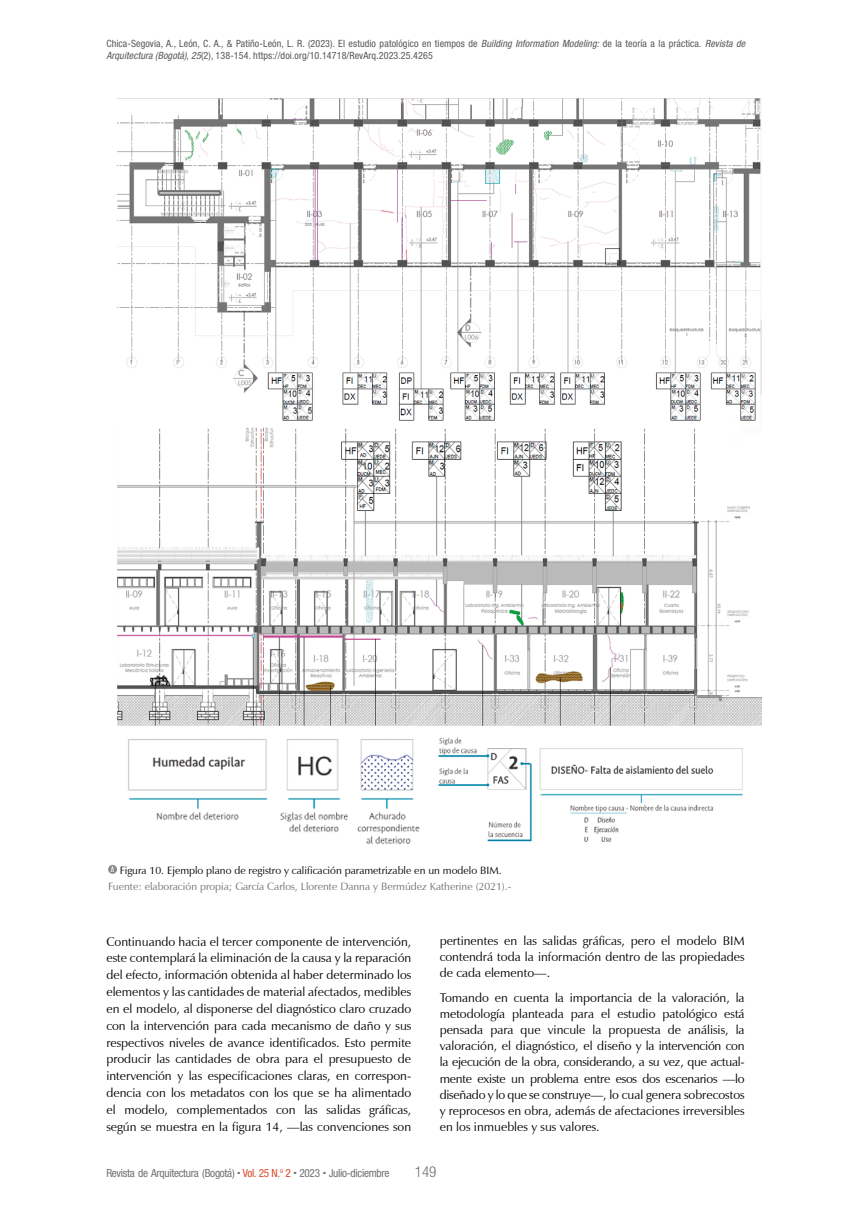
<style>
.page{position:relative;width:851px;height:1205px;background:#fff}
.page>*{position:absolute;margin:0;border:0;box-sizing:border-box;transform-origin:0 0}
.t1{font:300 condensed 15px "Helvetica Neue LT Std";color:#727171}
.t2{font:12.5px/16.9px "Zapf Humanist 601 BT";color:#000;text-align:justify}
.t3{font:condensed 11.25px "Helvetica Neue LT Std";letter-spacing:-.025em;color:#727171}
.t4{font:10.62px/16px "Zapf Humanist 601 BT";color:#727171}
.t5{font:condensed 10px/12px "Helvetica Neue LT Std";letter-spacing:.01em;color:#595757}
.s1{font-style:italic}
.s2{color:#000}
.s3{color:#da4b2d}
</style>
<div class="page">
<img style="left:118px;top:99px;width:643px;height:745px">
<div style="left:108px;top:865px;width:9px;height:9px;background:#87888a;border-radius:50%"></div>
<p class="t5" style="left:106px;top:38px;width:640px">Chica-Segovia, A., León, C. A., &amp; Patiño-León, L. R. (2023). El estudio patológico en tiempos de <span class="s1">Building Information Modeling:</span> de la teoría a la práctica. <span class="s1">Revista de<br>Arquitectura (Bogotá), 25</span>(2), 138-154. https://doi.org/10.14718/RevArq.2023.25.4265</p>
<p class="t4" style="left:108px;top:862px;width:404px"><sup>A</sup> <span class="s2">Figura 10. Ejemplo plano de registro y calificación parametrizable en un modelo BIM.<br></span>Fuente: elaboración propia; García Carlos, Llorente Danna y Bermúdez Katherine (2021).-</p>
<p class="t2" style="left:106px;top:933px;width:306px">Continuando hacia el tercer componente de intervención, este contemplará la eliminación de la causa y la reparación del efecto, información obtenida al haber determinado los elementos y las cantidades de material afectados, medibles en el modelo, al disponerse del diagnóstico claro cruzado con la intervención para cada mecanismo de daño y sus respectivos niveles de avance identificados. Esto permite producir las cantidades de obra para el presupuesto de intervención y las especificaciones claras, en correspon&shy;dencia con los metadatos con los que se ha alimentado el modelo, complementados con las salidas gráficas, según se muestra en la figura 14, —las convenciones son</p>
<p class="t2" style="left:439px;top:933px;width:306px;line-height:16px">pertinentes en las salidas gráficas, pero el modelo BIM contendrá toda la información dentro de las propiedades de cada elemento—.</p>
<p class="t2" style="left:439px;top:990px;width:306px;line-height:16px">Tomando en cuenta la importancia de la valoración, la metodología planteada para el estudio patológico está pensada para que vincule la propuesta de análisis, la valoración, el diagnóstico, el diseño y la intervención con la ejecución de la obra, considerando, a su vez, que actual&shy;mente existe un problema entre esos dos escenarios —lo diseñado y lo que se construye—, lo cual genera sobrecostos y reprocesos en obra, además de afectaciones irreversibles en los inmuebles y sus valores.</p>
<p class="t3" style="left:106px;top:1166px;width:285px">Revista de Arquitectura (Bogotá) <span class="s3">Vol. 25 N.</span><sup>o</sup> <span class="s3">2</span> 2023 Julio-diciembre</p>
<p class="t1" style="left:415px;top:1163px;width:23px">149</p>
</div>
